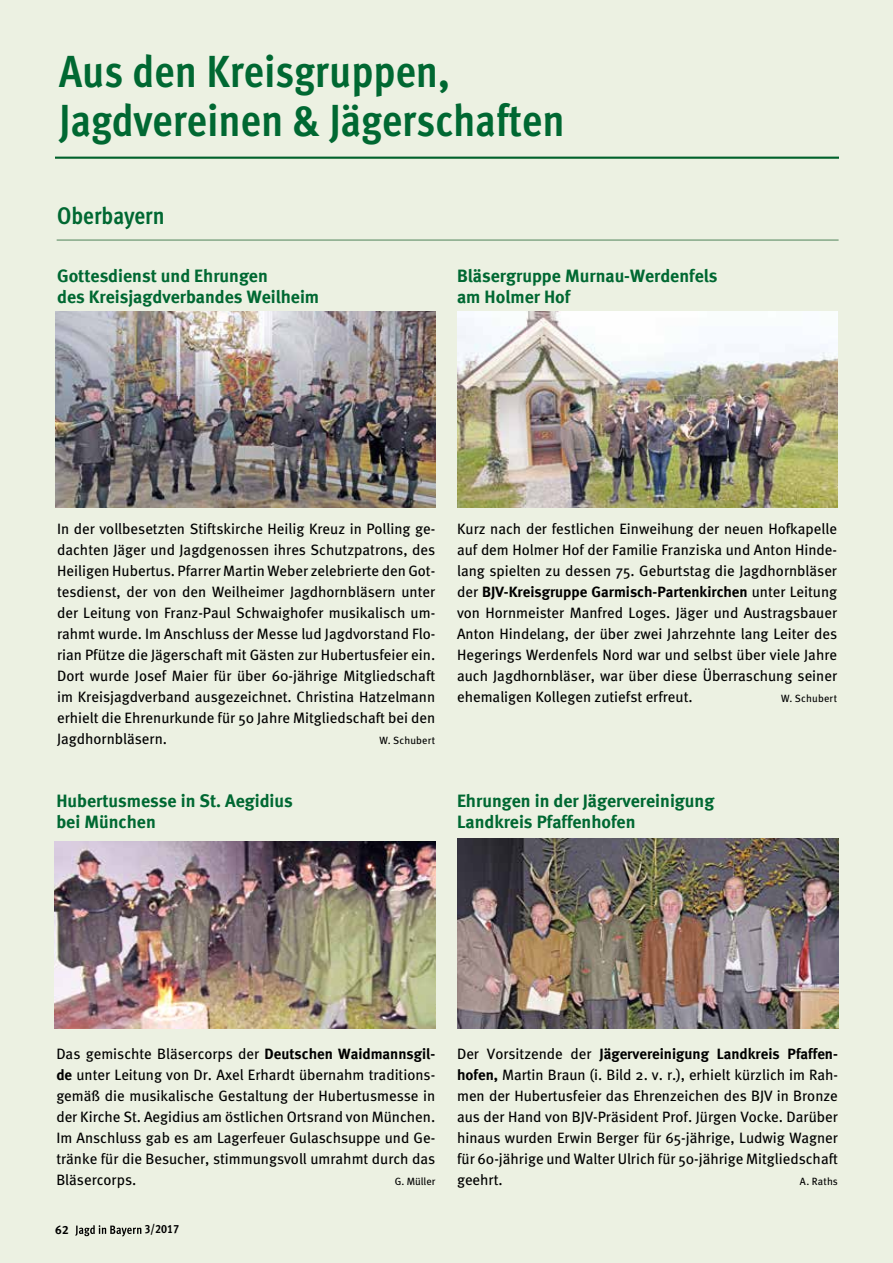
<style>
.page{position:relative;width:893px;height:1263px;background:#ecf1e2}
.page>*{position:absolute;margin:0;border:0;box-sizing:border-box;transform-origin:0 0}
.t1{font:700 45px/49.5px "Meta Cond";color:#006832}
.t2{font:700 24px "Meta Cond";color:#006832}
.t3{font:18px/21px "Meta Bold LF";color:#006832}
.t4{font:15px/21px "Meta";color:#000;text-align:justify}
.t5{font:15px "Meta Bold LF";color:#000}
.t6{font:12px "Meta Cond Bold LF";color:#000}
.t7{font:12px "Meta Bold LF";color:#000}
.t8{font:10.5px "Meta";letter-spacing:.015em;color:#000}
.s1{font-family:"Meta"}
.s2{font-family:"Meta Bold LF"}
</style>
<div class="page">
<img style="left:55px;top:156px;width:784px;height:3px">
<img style="left:55px;top:311px;width:381px;height:196px">
<img style="left:457px;top:311px;width:381px;height:196px">
<img style="left:458px;top:839px;width:381px;height:189px">
<hr style="left:57px;top:239px;width:782px;height:2px;background:#83a786">
<img style="left:54px;top:841px;width:381px;height:187px">
<h1 class="t1" style="left:59px;top:46px;width:507px">Aus den Kreisgruppen,<br>Jagdvereinen &amp; Jägerschaften</h1>
<h2 class="t2" style="left:57px;top:202px;width:109px">Oberbayern</h2>
<p class="t3" style="left:57px;top:265px;width:264px">Gottesdienst und Ehrungen<br>des Kreisjagdverbandes Weilheim</p>
<p class="t3" style="left:457px;top:265px;width:262px">Bläsergruppe Murnau-Werdenfels am Holmer Hof</p>
<p class="t4" style="left:57px;top:518px;width:380px">In der vollbesetzten Stiftskirche Heilig Kreuz in Polling ge&shy;dachten Jäger und Jagdgenossen ihres Schutzpatrons, des Heiligen Hubertus. Pfarrer Martin Weber zelebrierte den Got&shy;tesdienst, der von den Weilheimer Jagdhornbläsern unter der Leitung von Franz-Paul Schwaighofer musikalisch um&shy;rahmt wurde. Im Anschluss der Messe lud Jagdvorstand Flo&shy;rian Pfütze die Jägerschaft mit Gästen zur Hubertusfeier ein.<br>Dort wurde Josef Maier für über 60-jährige Mitgliedschaft im Kreisjagdverband ausgezeichnet. Christina Hatzelmann erhielt die Ehrenurkunde für 50 Jahre Mitgliedschaft bei den Jagdhornbläsern.</p>
<p class="t8" style="left:379px;top:734px;width:57px">W. Schubert</p>
<p class="t3" style="left:56px;top:790px;width:238px">Hubertusmesse in St. Aegidius bei München</p>
<p class="t4" style="left:457px;top:518px;width:382px">Kurz nach der festlichen Einweihung der neuen Hofkapelle auf dem Holmer Hof der Familie Franziska und Anton Hinde&shy;lang spielten zu dessen 75. Geburtstag die Jagdhornbläser</p>
<p class="t5" style="left:457px;top:583px;width:382px"><span class="s1">der</span> BJV-Kreisgruppe Garmisch-Partenkirchen <span class="s1">unter Leitung</span></p>
<p class="t4" style="left:457px;top:602px;width:382px">von Hornmeister Manfred Loges. Jäger und Austragsbauer Anton Hindelang, der über zwei Jahrzehnte lang Leiter des Hegerings Werdenfels Nord war und selbst über viele Jahre auch Jagdhornbläser, war über diese Überraschung seiner ehemaligen Kollegen zutiefst erfreut.</p>
<p class="t8" style="left:781px;top:692px;width:57px">W. Schubert</p>
<p class="t3" style="left:457px;top:790px;width:259px">Ehrungen in der Jägervereinigung<br>Landkreis Pfaffenhofen</p>
<p class="t4" style="left:56px;top:1043px;width:380px">Das gemischte Bläsercorps der <span class="s2">Deutschen Waidmannsgil&shy;de</span> unter Leitung von Dr. Axel Erhardt übernahm traditions&shy;gemäß die musikalische Gestaltung der Hubertusmesse in der Kirche St. Aegidius am östlichen Ortsrand von München.<br>Im Anschluss gab es am Lagerfeuer Gulaschsuppe und Ge&shy;tränke für die Besucher, stimmungsvoll umrahmt durch das Bläsercorps.</p>
<p class="t8" style="left:395px;top:1175px;width:42px">G. Müller</p>
<p class="t7" style="left:55px;top:1222px;width:15px">62</p>
<p class="t6" style="left:145px;top:1222px;width:36px">3/2017</p>
<p class="t5" style="left:457px;top:1045px;width:382px"><span class="s1">Der Vorsitzende der</span> Jägervereinigung Landkreis Pfaffen-</p>
<p class="t4" style="left:457px;top:1064px;width:382px"><span class="s2">hofen,</span> Martin Braun (i. Bild 2. v. r.), erhielt kürzlich im Rah&shy;men der Hubertusfeier das Ehrenzeichen des BJV in Bronze aus der Hand von BJV-Präsident Prof. Jürgen Vocke. Darüber hinaus wurden Erwin Berger für 65-jährige, Ludwig Wagner für 60-jährige und Walter Ulrich für 50-jährige Mitgliedschaft geehrt.</p>
<p class="t8" style="left:800px;top:1175px;width:39px">A. Raths</p>
</div>
